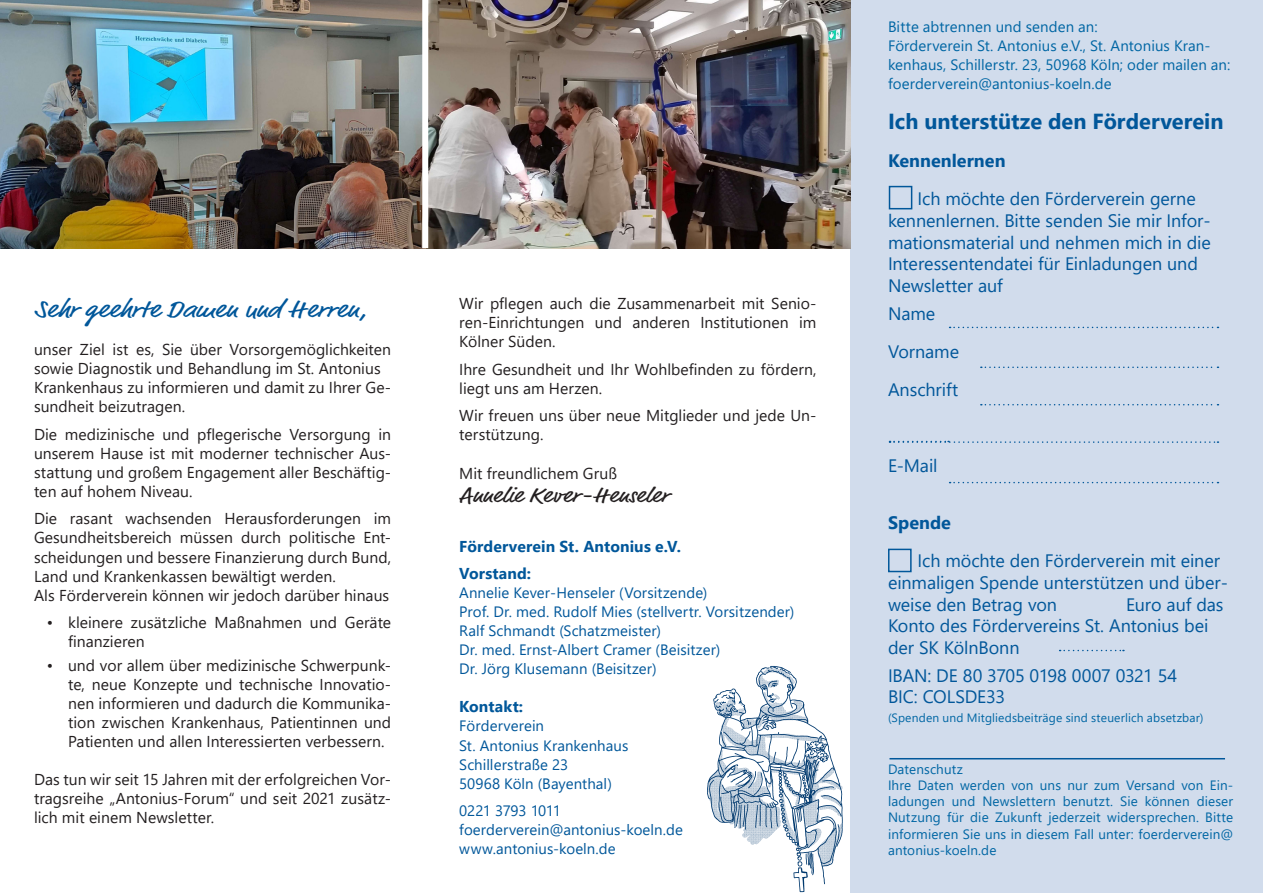
<style>
.page{position:relative;width:1263px;height:893px;background:#fff}
.page>*{position:absolute;margin:0;border:0;box-sizing:border-box;transform-origin:0 0}
._05_Fließtext_10_5_p{font:24px "Market Offc";letter-spacing:.02em;color:#01579a;scale:1.2 1}
._02_Überschrift{font:700 21.75px "Segoe UI";color:#01579a}
._05_Fließtext_10_5_p-2{font:21px "Market Offc";letter-spacing:.01em;color:#231f20;scale:1.2 1}
.t1{font:18px/21.6px "Segoe UI";letter-spacing:-.005em;color:#01579a}
.t2{font:700 18px "Segoe UI";color:#01579a}
._05_Fließtext_10_5_p-3{font:15.75px/19px "Segoe UI";letter-spacing:.005em;color:#231f20;text-align:justify}
._05_Fließtext_10_5_p-4{font:700 15.75px "Segoe UI";letter-spacing:.005em;color:#01579a}
._05_Fließtext_10_5_p-5{font:15px "Segoe UI";letter-spacing:.005em;color:#01579a}
._05_Fließtext_10_5_p-6{font:15px/19px "Segoe UI";letter-spacing:.005em;color:#0066a4}
._05_Fließtext_10_5_p-7{font:15px "Segoe UI";letter-spacing:-.025em;color:#01579a}
._05_Fließtext_10_5_p-8{font:13.5px/16.2px "Segoe UI";letter-spacing:.01em;color:#0066a4;text-align:justify}
._05_Fließtext_10_5_p-9{font:12px "Segoe UI";letter-spacing:.015em;color:#0066a4}
</style>
<div class="page">
<div style="left:850px;top:0;width:413px;height:893px;background:#d1dcec"></div>
<img style="left:428px;top:0;width:422px;height:248px">
<img style="left:0;top:0;width:422px;height:248px">
<img style="left:707px;top:666px;width:136px;height:227px">
<svg style="left:949px;top:327px;width:269px;height:1px"></svg>
<svg style="left:949px;top:482px;width:269px;height:1px"></svg>
<svg style="left:981px;top:367px;width:237px;height:1px"></svg>
<svg style="left:981px;top:404px;width:237px;height:1px"></svg>
<hr style="left:889px;top:758px;width:336px;height:1px;background:#01579a">
<svg style="left:889px;top:441px;width:329px;height:2px"></svg>
<svg style="left:1059px;top:650px;width:65px;height:1px"></svg>
<div style="left:889px;top:186px;width:23px;height:23px;border:2px solid #01579a"></div>
<div style="left:888px;top:549px;width:24px;height:23px;border:2px solid #01579a"></div>
<p class="_05_Fließtext_10_5_p" style="left:34px;top:295px;width:279px">Sehr geehrte Damen und Herren,</p>
<p class="_05_Fließtext_10_5_p-3" style="left:34px;top:338px;width:359px">unser Ziel ist es, Sie über Vorsorgemöglichkeiten sowie Diagnostik und Behandlung im St. Antonius</p>
<p class="_05_Fließtext_10_5_p-3" style="left:34px;top:377px;width:359px">Krankenhaus zu informieren und damit zu Ihrer Ge&shy;sundheit beizutragen.</p>
<p class="_05_Fließtext_10_5_p-3" style="left:34px;top:423px;width:359px">Die medizinische und pflegerische Versorgung in unserem Hause ist mit moderner technischer Aus&shy;stattung und großem Engagement aller Beschäftig&shy;ten auf hohem Niveau.</p>
<p class="_05_Fließtext_10_5_p-3" style="left:34px;top:508px;width:359px">Die rasant wachsenden Herausforderungen im Gesundheitsbereich müssen durch politische Ent&shy;scheidungen und bessere Finanzierung durch Bund, Land und Krankenkassen bewältigt werden.</p>
<p class="_05_Fließtext_10_5_p-3" style="left:34px;top:584px;width:357px">Als Förderverein können wir jedoch darüber hinaus</p>
<p class="_05_Fließtext_10_5_p-3" style="left:68px;top:612px;width:325px;text-indent:-21px">• kleinere zusätzliche Maßnahmen und Geräte finanzieren</p>
<p class="_05_Fließtext_10_5_p-3" style="left:68px;top:654px;width:325px;text-indent:-21px">• und vor allem über medizinische Schwerpunk&shy;te, neue Konzepte und technische Innovatio&shy;nen informieren und dadurch die Kommunika&shy;tion zwischen Krankenhaus, Patientinnen und Patienten und allen Interessierten verbessern.</p>
<p class="_05_Fließtext_10_5_p-3" style="left:34px;top:768px;width:359px">Das tun wir seit 15 Jahren mit der erfolgreichen Vor&shy;tragsreihe „Antonius-Forum“ und seit 2021 zusätz&shy;lich mit einem Newsletter.</p>
<p class="_05_Fließtext_10_5_p-3" style="left:459px;top:293px;width:359px">Wir pflegen auch die Zusammenarbeit mit Senio&shy;ren-Einrichtungen und anderen Institutionen im Kölner Süden.</p>
<p class="_05_Fließtext_10_5_p-3" style="left:459px;top:358px;width:359px">Ihre Gesundheit und Ihr Wohlbefinden zu fördern, liegt uns am Herzen.</p>
<p class="_05_Fließtext_10_5_p-3" style="left:459px;top:405px;width:359px">Wir freuen uns über neue Mitglieder und jede Un&shy;terstützung.</p>
<p class="_05_Fließtext_10_5_p-3" style="left:459px;top:462px;width:159px">Mit freundlichem Gruß</p>
<p class="_05_Fließtext_10_5_p-2" style="left:459px;top:483px;width:176px">Annelie Kever-Henseler</p>
<p class="_05_Fließtext_10_5_p-4" style="left:459px;top:531px;width:223px">Förderverein St. Antonius e.V.</p>
<p class="_05_Fließtext_10_5_p-4" style="left:459px;top:559px;width:73px">Vorstand:</p>
<p class="_05_Fließtext_10_5_p-5" style="left:459px;top:579px;width:250px">Annelie Kever-Henseler (Vorsitzende)</p>
<p class="_05_Fließtext_10_5_p-5" style="left:459px;top:598px;width:337px">Prof. Dr. med. Rudolf Mies (stellvertr. Vorsitzender)</p>
<p class="_05_Fließtext_10_5_p-5" style="left:459px;top:617px;width:203px">Ralf Schmandt (Schatzmeister)</p>
<p class="_05_Fließtext_10_5_p-5" style="left:459px;top:636px;width:263px">Dr. med. Ernst-Albert Cramer (Beisitzer)</p>
<p class="_05_Fließtext_10_5_p-5" style="left:459px;top:655px;width:199px">Dr. Jörg Klusemann (Beisitzer)</p>
<p class="_05_Fließtext_10_5_p-4" style="left:459px;top:692px;width:65px">Kontakt:</p>
<p class="_05_Fließtext_10_5_p-5" style="left:459px;top:712px;width:86px">Förderverein</p>
<p class="_05_Fließtext_10_5_p-5" style="left:459px;top:731px;width:171px">St. Antonius Krankenhaus</p>
<p class="_05_Fließtext_10_5_p-5" style="left:459px;top:750px;width:111px">Schillerstraße 23</p>
<p class="_05_Fließtext_10_5_p-5" style="left:459px;top:769px;width:154px">50968 Köln (Bayenthal)</p>
<p class="_05_Fließtext_10_5_p-7" style="left:459px;top:797px;width:103px">0221 3793 1011</p>
<p class="_05_Fließtext_10_5_p-5" style="left:459px;top:816px;width:225px">foerderverein@antonius-koeln.de</p>
<p class="_05_Fließtext_10_5_p-5" style="left:459px;top:835px;width:158px">www.antonius-koeln.de</p>
<p class="_05_Fließtext_10_5_p-6" style="left:888px;top:16px;width:344px">Bitte abtrennen und senden an:<br>Förderverein St. Antonius e.V., St. Antonius Kran&shy;kenhaus, Schillerstr. 23, 50968 Köln; oder mailen an: foerderverein@antonius-koeln.de</p>
<p class="_02_Überschrift" style="left:888px;top:101px;width:337px">Ich unterstütze den Förderverein</p>
<p class="t2" style="left:888px;top:144px;width:119px">Kennenlernen</p>
<p class="t1" style="left:888px;top:187px;width:324px;text-indent:30px">Ich möchte den Förderverein gerne kennenlernen. Bitte senden Sie mir Infor&shy;mationsmaterial und nehmen mich in die Interessentendatei für Einladungen und Newsletter auf</p>
<p class="t1" style="left:888px;top:301px;width:49px">Name</p>
<p class="t1" style="left:888px;top:339px;width:73px">Vorname</p>
<p class="t1" style="left:888px;top:377px;width:72px">Anschrift</p>
<p class="t1" style="left:888px;top:453px;width:51px">E-Mail</p>
<p class="t2" style="left:888px;top:506px;width:65px">Spende</p>
<p class="t1" style="left:888px;top:549px;width:341px;text-indent:30px">Ich möchte den Förderverein mit einer einmaligen Spende unterstützen und über&shy;weise den Betrag von</p>
<p class="t1" style="left:888px;top:592px;width:337px;text-indent:238px">Euro auf das<br>Konto des Fördervereins St. Antonius bei der SK KölnBonn</p>
<p class="t1" style="left:888px;top:663px;width:291px">IBAN: DE 80 3705 0198 0007 0321 54<br>BIC: COLSDE33</p>
<p class="_05_Fließtext_10_5_p-9" style="left:888px;top:707px;width:317px">(Spenden und Mitgliedsbeiträge sind steuerlich absetzbar)</p>
<p class="_05_Fließtext_10_5_p-8" style="left:888px;top:760px;width:76px">Datenschutz</p>
<p class="_05_Fließtext_10_5_p-8" style="left:888px;top:776px;width:347px">Ihre Daten werden von uns nur zum Versand von Ein&shy;ladungen und Newslettern benutzt. Sie können dieser Nutzung für die Zukunft jederzeit widersprechen. Bitte informieren Sie uns in diesem Fall unter: foerderverein@ antonius-koeln.de</p>
</div>
